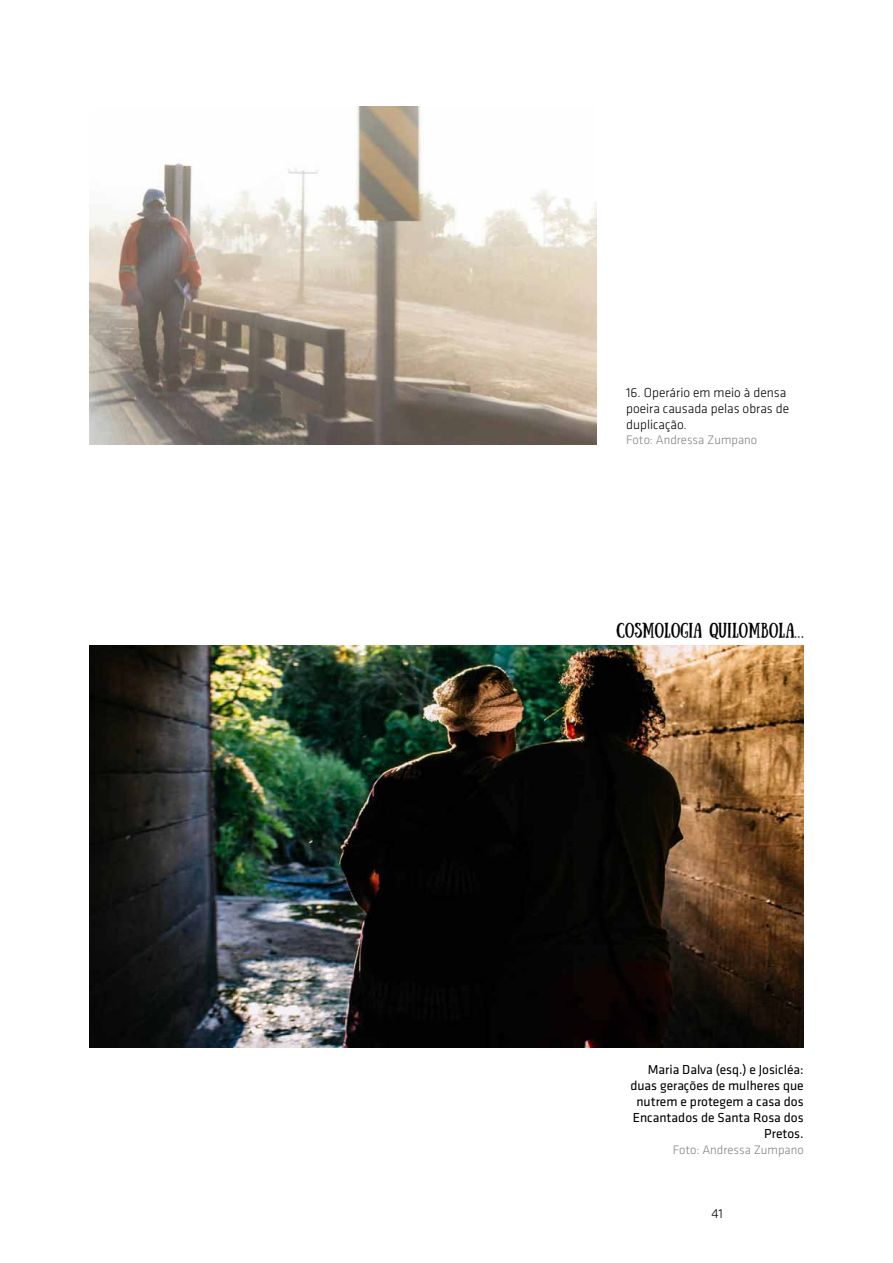
<style>
.page{position:relative;width:893px;height:1263px;background:#fff}
.page>*{position:absolute;margin:0;border:0;box-sizing:border-box;transform-origin:0 0}
.t1{font:15px "Sunday";letter-spacing:.01em;color:#000}
.t2{font:13.5px/16.2px "Klavika";color:#000;text-align:right}
.t3{font:300 13.5px/16.2px "Klavika";color:#000}
.t4{font:300 12.75px "Klavika";color:#858383}
</style>
<div class="page">
<img style="left:89px;top:106px;width:507px;height:338px">
<img style="left:89px;top:645px;width:715px;height:402px">
<p class="t3" style="left:626px;top:384px;width:164px">16. Operário em meio à densa poeira causada pelas obras de duplicação.</p>
<p class="t4" style="left:626px;top:433px;width:133px">Foto: Andressa Zumpano</p>
<p class="t1" style="left:617px;top:620px;width:11px">COSMO</p>
<p class="t1" style="left:664px;top:620px;width:86px">LOGIA QUILOMBO</p>
<p class="t1" style="left:778px;top:620px;width:27px">LA...</p>
<p class="t2" style="left:630px;top:1061px;width:175px">Maria Dalva (esq.) e Josicléa: duas gerações de mulheres que nutrem e protegem a casa dos<br>Encantados de Santa Rosa dos<br>Pretos.</p>
<p class="t4" style="left:673px;top:1142px;width:133px">Foto: Andressa Zumpano</p>
<p class="t3" style="left:711px;top:1205px;width:13px">41</p>
</div>
